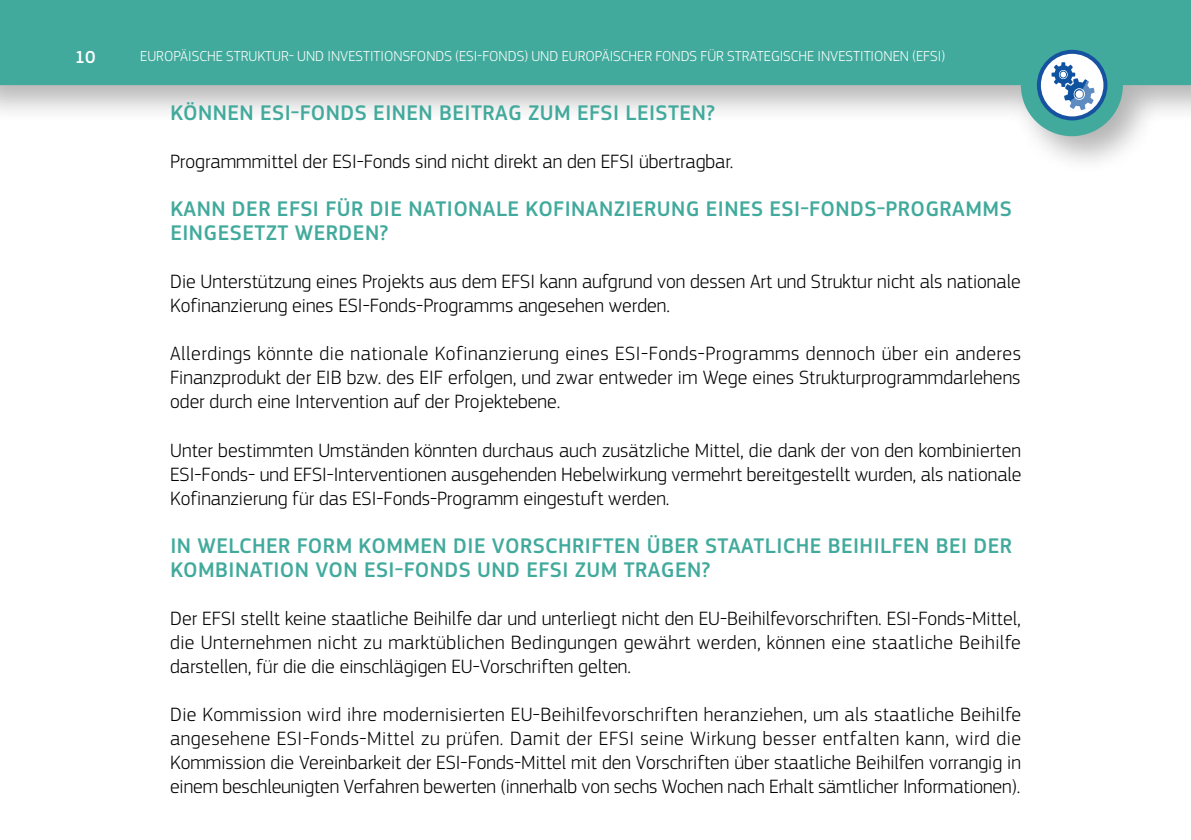
<style>
.page{position:relative;width:1191px;height:840px;background:#fff}
.page>*{position:absolute;margin:0;border:0;box-sizing:border-box;transform-origin:0 0}
.t1{font:500 22px/24px "EC Square Sans Pro";letter-spacing:.02em;color:#41aa9c}
.t2{font:300 20px/24px "EC Square Sans Pro";color:#000;text-align:justify}
.t3{font:500 18px "EC Square Sans Pro";color:#fff}
.t4{font:300 15px "EC Square Sans Pro";color:#fff}
</style>
<div class="page">
<div style="left:0;top:0;width:1191px;height:174px;background:#000;opacity:.3"></div>
<div style="left:0;top:0;width:1191px;height:85px;background:#41aa9c"></div>
<div style="left:1020px;top:34px;width:103px;height:102px;background:#41aa9c;border-radius:50%"></div>
<svg style="left:1039px;top:52px;width:66px;height:66px"></svg>
<div style="left:1037px;top:50px;width:70px;height:70px;border:4px solid #1652a0;border-radius:50%"></div>
<svg style="left:1050px;top:62px;width:51px;height:55px;background:#a8c2db"></svg>
<p class="t3" style="left:75px;top:47px;width:22px">10</p>
<p class="t4" style="left:140px;top:47px;width:806px">EUROPÄISCHE STRUKTUR- UND INVESTITIONSFONDS (ESI-FONDS) UND EUROPÄISCHER FONDS FÜR STRATEGISCHE INVESTITIONEN (EFSI)</p>
<p class="t1" style="left:170px;top:101px;width:546px">KÖNNEN ESI-FONDS EINEN BEITRAG ZUM EFSI LEISTEN?</p>
<p class="t2" style="left:170px;top:149px;width:565px">Programmmittel der ESI-Fonds sind nicht direkt an den EFSI übertragbar.</p>
<p class="t1" style="left:170px;top:197px;width:843px">KANN DER EFSI FÜR DIE NATIONALE KOFINANZIERUNG EINES ESI-FONDS-PROGRAMMS<br>EINGESETZT WERDEN?</p>
<p class="t2" style="left:170px;top:269px;width:852px">Die Unterstützung eines Projekts aus dem EFSI kann aufgrund von dessen Art und Struktur nicht als nationale<br>Kofinanzierung eines ESI-Fonds-Programms angesehen werden.</p>
<p class="t2" style="left:170px;top:341px;width:852px">Allerdings könnte die nationale Kofinanzierung eines ESI-Fonds-Programms dennoch über ein anderes Finanzprodukt der EIB bzw. des EIF erfolgen, und zwar entweder im Wege eines Strukturprogrammdarlehens oder durch eine Intervention auf der Projektebene.</p>
<p class="t2" style="left:170px;top:437px;width:853px">Unter bestimmten Umständen könnten durchaus auch zusätzliche Mittel, die dank der von den kombinierten ESI-Fonds- und EFSI-Interventionen ausgehenden Hebelwirkung vermehrt bereitgestellt wurden, als nationale Kofinanzierung für das ESI-Fonds-Programm eingestuft werden.</p>
<p class="t1" style="left:170px;top:533px;width:843px">IN WELCHER FORM KOMMEN DIE VORSCHRIFTEN ÜBER STAATLICHE BEIHILFEN BEI DER<br>KOMBINATION VON ESI-FONDS UND EFSI ZUM TRAGEN?</p>
<p class="t2" style="left:170px;top:605px;width:852px">Der EFSI stellt keine staatliche Beihilfe dar und unterliegt nicht den EU-Beihilfevorschriften. ESI-Fonds-Mittel, die Unternehmen nicht zu marktüblichen Bedingungen gewährt werden, können eine staatliche Beihilfe darstellen, für die die einschlägigen EU-Vorschriften gelten.</p>
<p class="t2" style="left:170px;top:701px;width:852px">Die Kommission wird ihre modernisierten EU-Beihilfevorschriften heranziehen, um als staatliche Beihilfe angesehene ESI-Fonds-Mittel zu prüfen. Damit der EFSI seine Wirkung besser entfalten kann, wird die Kommission die Vereinbarkeit der ESI-Fonds-Mittel mit den Vorschriften über staatliche Beihilfen vorrangig in einem beschleunigten Verfahren bewerten (innerhalb von sechs Wochen nach Erhalt sämtlicher Informationen).</p>
</div>
